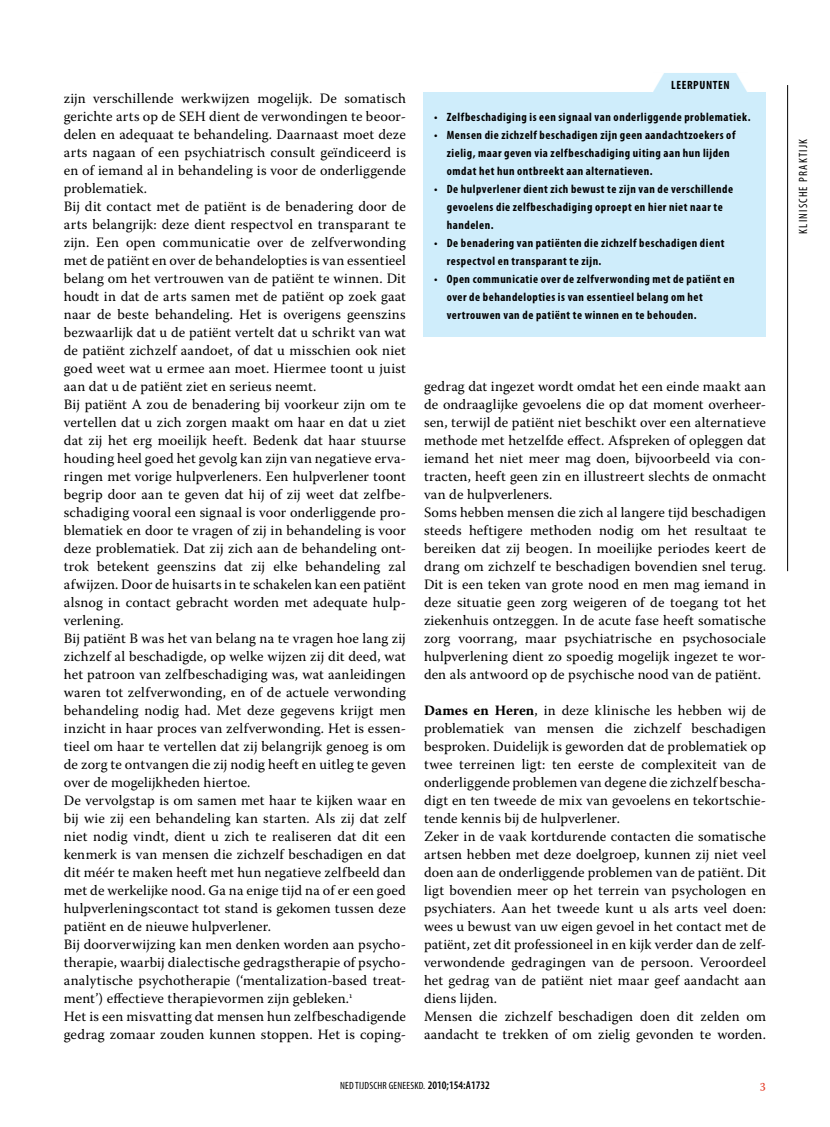
<style>
.page{position:relative;width:830px;height:1127px;background:#fff}
.page>*{position:absolute;margin:0;border:0;box-sizing:border-box;transform-origin:0 0}
.t1{font:14.25px/18px "Warnock Pro";letter-spacing:.01em;color:#000}
.t2{font:13.5px "Warnock Pro";color:#e6402c}
.t3{font:700 condensed 12px/18px "Myriad Pro";letter-spacing:.045em;color:#000}
.t4{font:condensed 12px "Myriad Pro";letter-spacing:.1em;color:#000}
.t5{font:condensed 10.5px "Myriad Pro";letter-spacing:.02em;color:#000}
.s1{color:#fff}
.s2{font-weight:700}
.s3{font-weight:600;font-size:11.55px}
</style>
<div class="page">
<hr style="left:787px;top:85px;width:1px;height:486px;background:#000">
<div style="left:423px;top:92px;width:342px;height:245px;background:#cfedfb"></div>
<div style="left:652px;top:73px;width:95px;height:21px;background:#cfedfb"></div>
<svg style="left:747px;top:73px;width:1px;height:19px"></svg>
<p class="t1" style="left:64px;top:89px;width:343px">zijn verschillende werkwijzen mogelijk. De somatisch gerichte arts op de SEH dient de verwondingen te beoor&shy;delen en adequaat te behandeling. Daarnaast moet deze arts nagaan of een psychiatrisch consult geïndiceerd is en of iemand al in behandeling is voor de onderliggende problematiek.<br>Bij dit contact met de patiënt is de benadering door de arts belangrijk: deze dient respectvol en transparant te zijn. Een open communicatie over de zelfverwonding met de patiënt en over de behandelopties is van essentieel belang om het vertrouwen van de patiënt te winnen. Dit houdt in dat de arts samen met de patiënt op zoek gaat naar de beste behandeling. Het is overigens geenszins bezwaarlijk dat u de patiënt vertelt dat u schrikt van wat de patiënt zichzelf aandoet, of dat u misschien ook niet goed weet wat u ermee aan moet. Hiermee toont u juist aan dat u de patiënt ziet en serieus neemt.<br>Bij patiënt A zou de benadering bij voorkeur zijn om te vertellen dat u zich zorgen maakt om haar en dat u ziet dat zij het erg moeilijk heeft. Bedenk dat haar stuurse houding heel goed het gevolg kan zijn van negatieve erva&shy;ringen met vorige hulpverleners. Een hulpverlener toont begrip door aan te geven dat hij of zij weet dat zelfbe&shy;schadiging vooral een signaal is voor onderliggende pro&shy;blematiek en door te vragen of zij in behandeling is voor deze problematiek. Dat zij zich aan de behandeling ont&shy;trok betekent geenszins dat zij elke behandeling zal afwijzen. Door de huisarts in te schakelen kan een patiënt alsnog in contact gebracht worden met adequate hulp&shy;verlening.<br>Bij patiënt B was het van belang na te vragen hoe lang zij zichzelf al beschadigde, op welke wijzen zij dit deed, wat het patroon van zelfbeschadiging was, wat aanleidingen waren tot zelfverwonding, en of de actuele verwonding behandeling nodig had. Met deze gegevens krijgt men inzicht in haar proces van zelfverwonding. Het is essen&shy;tieel om haar te vertellen dat zij belangrijk genoeg is om de zorg te ontvangen die zij nodig heeft en uitleg te geven over de mogelijkheden hiertoe.<br>De vervolgstap is om samen met haar te kijken waar en bij wie zij een behandeling kan starten. Als zij dat zelf niet nodig vindt, dient u zich te realiseren dat dit een kenmerk is van mensen die zichzelf beschadigen en dat dit méér te maken heeft met hun negatieve zelfbeeld dan met de werkelijke nood. Ga na enige tijd na of er een goed hulpverleningscontact tot stand is gekomen tussen deze patiënt en de nieuwe hulpverlener.<br>Bij doorverwijzing kan men denken worden aan psycho&shy;therapie, waarbij dialectische gedragstherapie of psycho&shy;analytische psychotherapie (‘mentalization-based treat&shy;ment’) effectieve therapievormen zijn gebleken.<sup>1<br></sup>Het is een misvatting dat mensen hun zelfbeschadigende gedrag zomaar zouden kunnen stoppen. Het is coping-</p>
<p class="t3" style="left:640px;top:77px;width:91px"><span class="s1">▼</span> Leerpunten</p>
<p class="t3" style="left:434px;top:108px;width:318px">• Zelfbeschadiging is een signaal van onderliggende problematiek.</p>
<p class="t3" style="left:446px;top:126px;width:290px;text-indent:-13px">• Mensen die zichzelf beschadigen zijn geen aandachtzoekers of zielig, maar geven via zelfbeschadiging uiting aan hun lijden omdat het hun ontbreekt aan alternatieven.</p>
<p class="t3" style="left:446px;top:180px;width:288px;text-indent:-13px">• De hulpverlener dient zich bewust te zijn van de verschillende gevoelens die zelfbeschadiging oproept en hier niet naar te handelen.</p>
<p class="t3" style="left:446px;top:234px;width:279px;text-indent:-13px">• De benadering van patiënten die zichzelf beschadigen dient respectvol en transparant te zijn.</p>
<p class="t3" style="left:446px;top:270px;width:289px;text-indent:-13px">• Open communicatie over de zelfverwonding met de patiënt en over de behandelopties is van essentieel belang om het vertrouwen van de patiënt te winnen en te behouden.</p>
<p class="t1" style="left:424px;top:377px;width:343px">gedrag dat ingezet wordt omdat het een einde maakt aan de ondraaglijke gevoelens die op dat moment overheer&shy;sen, terwijl de patiënt niet beschikt over een alternatieve methode met hetzelfde effect. Afspreken of opleggen dat iemand het niet meer mag doen, bijvoorbeeld via con&shy;tracten, heeft geen zin en illustreert slechts de onmacht van de hulpverleners.<br>Soms hebben mensen die zich al langere tijd beschadigen steeds heftigere methoden nodig om het resultaat te bereiken dat zij beogen. In moeilijke periodes keert de drang om zichzelf te beschadigen bovendien snel terug.<br>Dit is een teken van grote nood en men mag iemand in deze situatie geen zorg weigeren of de toegang tot het ziekenhuis ontzeggen. In de acute fase heeft somatische zorg voorrang, maar psychiatrische en psychosociale hulpverlening dient zo spoedig mogelijk ingezet te wor&shy;den als antwoord op de psychische nood van de patiënt.</p>
<p class="t1" style="left:424px;top:701px;width:343px"><span class="s2">Dames en Heren</span>, in deze klinische les hebben wij de problematiek van mensen die zichzelf beschadigen besproken. Duidelijk is geworden dat de problematiek op twee terreinen ligt: ten eerste de complexiteit van de onderliggende problemen van degene die zichzelf bescha&shy;digt en ten tweede de mix van gevoelens en tekortschie&shy;tende kennis bij de hulpverlener.<br>Zeker in de vaak kortdurende contacten die somatische artsen hebben met deze doelgroep, kunnen zij niet veel doen aan de onderliggende problemen van de patiënt. Dit ligt bovendien meer op het terrein van psychologen en psychiaters. Aan het tweede kunt u als arts veel doen: wees u bewust van uw eigen gevoel in het contact met de patiënt, zet dit professioneel in en kijk verder dan de zelf&shy;verwondende gedragingen van de persoon. Veroordeel het gedrag van de patiënt niet maar geef aandacht aan diens lijden.<br>Mensen die zichzelf beschadigen doen dit zelden om aandacht te trekken of om zielig gevonden te worden.</p>
<p class="t5" style="left:340px;top:1080px;width:151px">NED TIJDSCHR GENEESKD. <span class="s3">2010;154:A1732</span></p>
<p class="t2" style="left:759px;top:1076px;width:8px">3</p>
<p class="t4" style="left:796px;top:234px;width:96px;rotate:-90deg">KLINISCHE PRAKTIJK</p>
</div>
